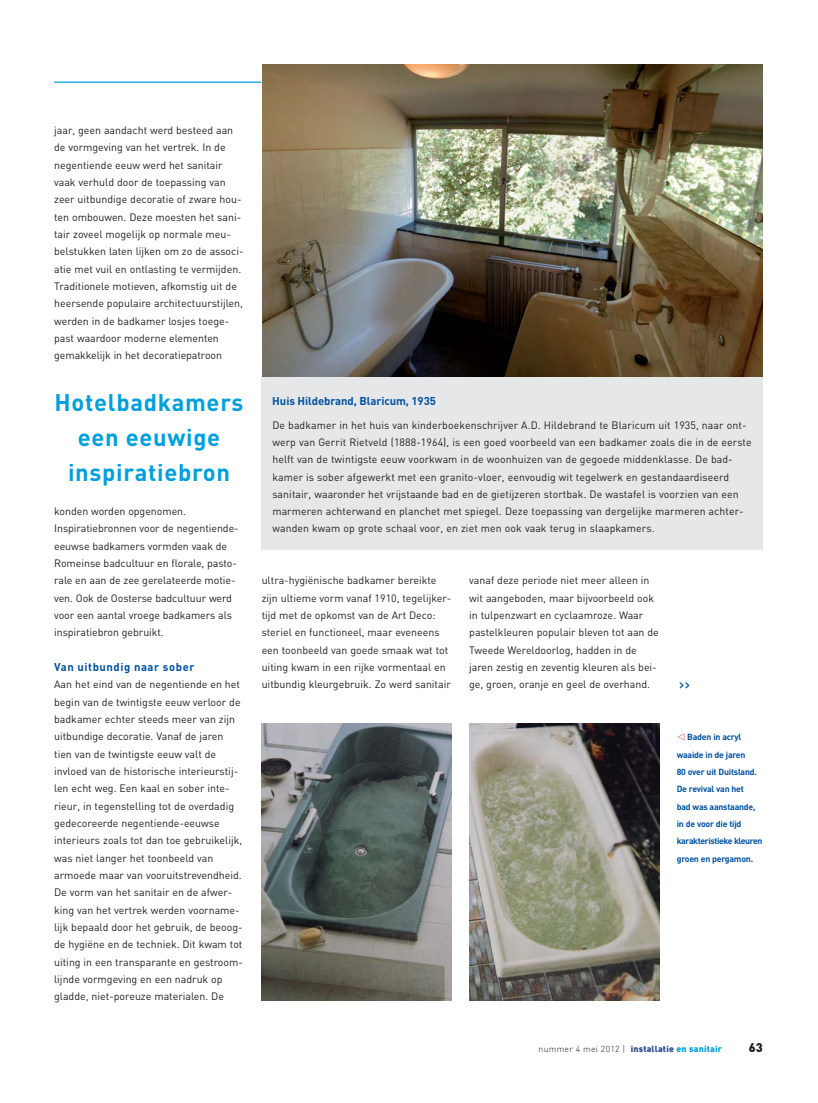
<style>
.page{position:relative;width:818px;height:1103px;background:#fff}
.page>*{position:absolute;margin:0;border:0;box-sizing:border-box;transform-origin:0 0}
.t1{font:700 23.75px/34.6px "DIN";letter-spacing:.03em;color:#00a0dc;text-align:center}
.t2{font:900 12.5px "DIN";color:#231f20}
.t3{font:700 11.25px "DIN";letter-spacing:-.005em;color:#00529f}
.t4{font:700 11.25px "DIN";letter-spacing:.05em;color:#00529f}
.t5{font:10.62px/17.2px "DIN";color:#231f20}
.t6{font:700 10.62px "The Mix";color:#0058a1}
.t7{font:700 8.75px/17.4px "DIN";letter-spacing:-.025em;color:#00529f}
.t8{font:300 8.75px "DIN";letter-spacing:.025em;color:#231f20}
.s1{font-weight:900;color:#294b83}
.s2{font-weight:900;color:#00a0dc}
</style>
<div class="page">
<hr style="left:54px;top:81px;width:709px;height:2px;background:#00a0dc">
<img style="left:469px;top:723px;width:190px;height:277px">
<img style="left:262px;top:723px;width:190px;height:277px">
<div style="left:262px;top:116px;width:501px;height:434px;background:#e6e7e8"></div>
<img style="left:262px;top:65px;width:501px;height:311px">
<p class="t5" style="left:54px;top:123px;width:191px">jaar, geen aandacht werd besteed aan de vormgeving van het vertrek. In de negentiende eeuw werd het sanitair vaak verhuld door de toepassing van zeer uitbundige decoratie of zware hou&shy;ten ombouwen. Deze moesten het sani&shy;tair zoveel mogelijk op normale meu&shy;belstukken laten lijken om zo de associ&shy;atie met vuil en ontlasting te vermijden.<br>Traditionele motieven, afkomstig uit de heersende populaire architectuurstijlen, werden in de badkamer losjes toege&shy;past waardoor moderne elementen gemakkelijk in het decoratiepatroon</p>
<h1 class="t1" style="left:55px;top:388px;width:190px">Hotelbadkamers een eeuwige inspiratiebron</h1>
<p class="t5" style="left:54px;top:504px;width:186px">konden worden opgenomen.<br>Inspiratiebronnen voor de negentiende&shy;eeuwse badkamers vormden vaak de Romeinse badcultuur en florale, pasto&shy;rale en aan de zee gerelateerde motie&shy;ven. Ook de Oosterse badcultuur werd voor een aantal vroege badkamers als inspiratiebron gebruikt.</p>
<p class="t4" style="left:54px;top:663px;width:142px">Van uitbundig naar sober</p>
<p class="t5" style="left:54px;top:677px;width:190px">Aan het eind van de negentiende en het begin van de twintigste eeuw verloor de badkamer echter steeds meer van zijn uitbundige decoratie. Vanaf de jaren tien van de twintigste eeuw valt de invloed van de historische interieurstij&shy;len echt weg. Een kaal en sober inte&shy;rieur, in tegenstelling tot de overdadig gedecoreerde negentiende-eeuwse interieurs zoals tot dan toe gebruikelijk, was niet langer het toonbeeld van armoede maar van vooruitstrevendheid.<br>De vorm van het sanitair en de afwer&shy;king van het vertrek werden voorname&shy;lijk bepaald door het gebruik, de beoog&shy;de hygiëne en de techniek. Dit kwam tot uiting in een transparante en gestroom&shy;lijnde vormgeving en een nadruk op gladde, niet-poreuze materialen. De</p>
<p class="t3" style="left:272px;top:397px;width:165px">Huis Hildebrand, Blaricum, 1935</p>
<p class="t5" style="left:272px;top:417px;width:481px">De badkamer in het huis van kinderboekenschrijver A.D. Hildebrand te Blaricum uit 1935, naar ont&shy;werp van Gerrit Rietveld (1888-1964), is een goed voorbeeld van een badkamer zoals die in de eerste helft van de twintigste eeuw voorkwam in de woonhuizen van de gegoede middenklasse. De bad - kamer is sober afgewerkt met een granito-vloer, eenvoudig wit tegelwerk en gestandaardiseerd sanitair, waaronder het vrijstaande bad en de gietijzeren stortbak. De wastafel is voorzien van een marmeren achterwand en planchet met spiegel. Deze toepassing van dergelijke marmeren achter&shy;wanden kwam op grote schaal voor, en ziet men ook vaak terug in slaapkamers.</p>
<p class="t5" style="left:262px;top:573px;width:191px">ultra-hygiënische badkamer bereikte zijn ultieme vorm vanaf 1910, tegelijker&shy;tijd met de opkomst van de Art Deco: steriel en functioneel, maar eveneens een toonbeeld van goede smaak wat tot uiting kwam in een rijke vormentaal en uitbundig kleurgebruik. Zo werd sanitair</p>
<p class="t5" style="left:469px;top:573px;width:191px">vanaf deze periode niet meer alleen in wit aangeboden, maar bijvoorbeeld ook in tulpenzwart en cyclaamroze. Waar pastelkleuren populair bleven tot aan de Tweede Wereldoorlog, hadden in de jaren zestig en zeventig kleuren als bei&shy;ge, groen, oranje en geel de overhand.</p>
<p class="t6" style="left:679px;top:680px;width:12px">&gt;&gt;</p>
<p class="t7" style="left:677px;top:729px;width:87px;text-indent:11px">Baden in acryl waaide in de jaren<br>80 over uit Duitsland.<br>De revival van het<br>bad was aanstaande, in de voor die tijd karakteristieke kleuren groen en pergamon.</p>
<p class="t8" style="left:539px;top:1045px;width:185px">nummer 4 mei 2012 | <span class="s1">installatie</span> <span class="s2">en sanitair</span></p>
<p class="t2" style="left:749px;top:1043px;width:15px">63</p>
</div>
